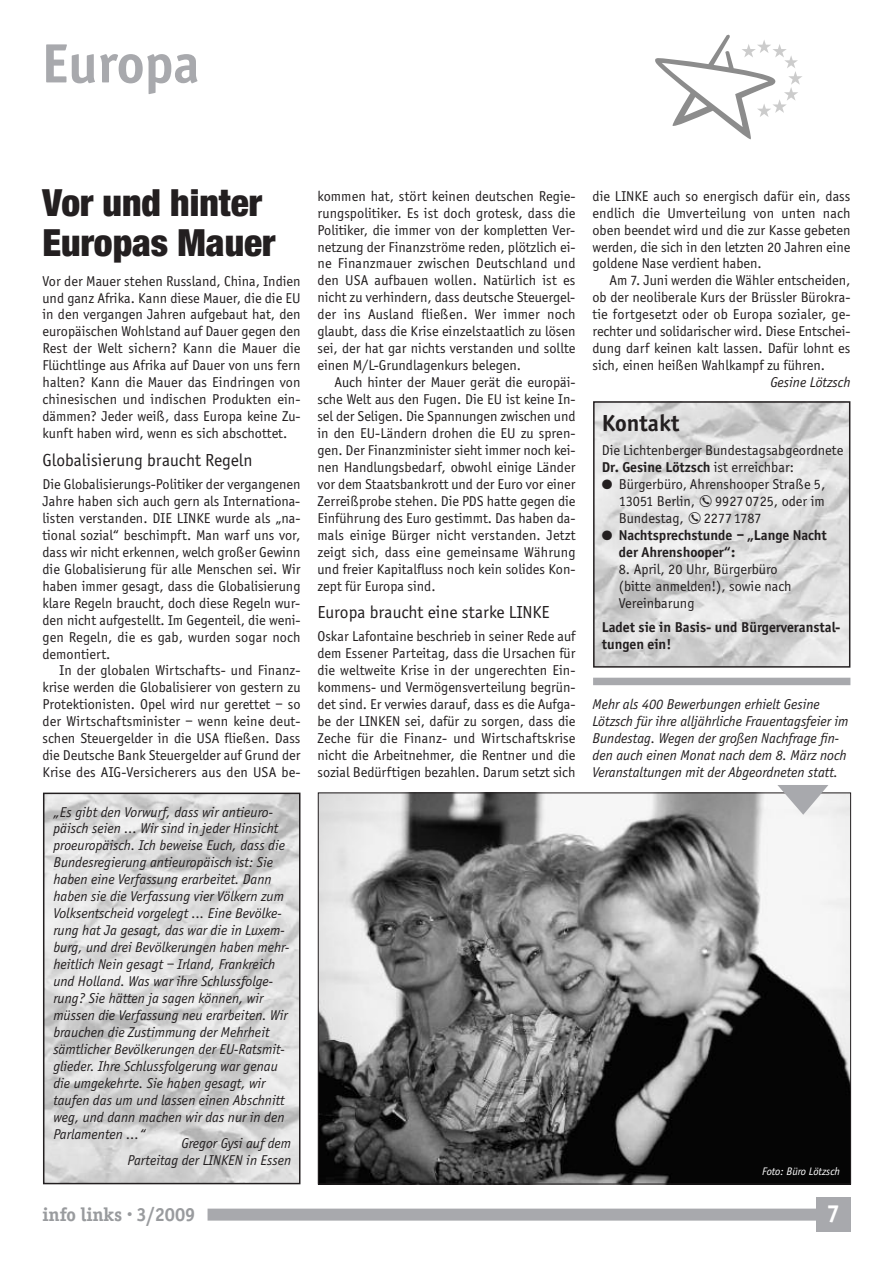
<style>
.page{position:relative;width:893px;height:1263px;background:#fff}
.page>*{position:absolute;margin:0;border:0;box-sizing:border-box;transform-origin:0 0}
.t1{font:700 57px "Officina Sans";color:#a8a9ad}
.t2{font:900 condensed 37.5px/40px "Helvetica Neue";color:#231f20}
.t3{font:700 25.5px "Officina Sans";color:#fff}
.t4{font:700 24px "Officina Sans";color:#231f20}
.t5{font:700 19.5px "Officina Serif";color:#999b9e}
.t6{font:18px "Officina Sans";color:#231f20}
.t7{font:14.7px/17px "Officina Sans";color:#231f20;text-align:justify}
.t8{font:italic 14.7px/17px "Officina Sans";color:#231f20}
.t9{font:700 14.7px/17px "Officina Sans";color:#231f20}
.t10{font:italic 11.25px "Officina Sans";color:#fff}
.s1{font-weight:700}
</style>
<div class="page">
<div style="left:816px;top:1198px;width:34px;height:34px;background:#a8a9ad"></div>
<div style="left:208px;top:1208px;width:610px;height:12px;background:#a8a9ad"></div>
<div style="left:593px;top:678px;width:257px;height:7px;background:#a8a9ad"></div>
<img style="left:320px;top:795px;width:529px;height:387px">
<img style="left:596px;top:404px;width:251px;height:261px">
<div style="left:593px;top:401px;width:257px;height:267px;border:2px solid #231f20"></div>
<img style="left:46px;top:796px;width:251px;height:385px">
<div style="left:43px;top:793px;width:257px;height:391px;border:2px solid #231f20"></div>
<svg style="left:655px;top:34px;width:147px;height:105px"></svg>
<svg style="left:777px;top:785px;width:51px;height:30px"></svg>
<svg style="left:689px;top:495px;width:23px;height:29px"></svg>
<h1 class="t1" style="left:41px;top:29px;width:160px">Europa</h1>
<h2 class="t2" style="left:43px;top:186px;width:234px">Vor und hinter<br>Europas Mauer</h2>
<p class="t7" style="left:43px;top:272px;width:259px">Vor der Mauer stehen Russland, China, Indien und ganz Afrika. Kann diese Mauer, die die EU in den vergangen Jahren aufgebaut hat, den europäischen Wohlstand auf Dauer gegen den Rest der Welt sichern? Kann die Mauer die Flüchtlinge aus Afrika auf Dauer von uns fern halten? Kann die Mauer das Eindringen von chinesischen und indischen Produkten ein&shy;dämmen? Jeder weiß, dass Europa keine Zu&shy;kunft haben wird, wenn es sich abschottet.</p>
<p class="t6" style="left:43px;top:449px;width:211px">Globalisierung braucht Regeln</p>
<p class="t7" style="left:43px;top:475px;width:259px">Die Globalisierungs-Politiker der vergangenen Jahre haben sich auch gern als Internationa&shy;listen verstanden. DIE LINKE wurde als „na&shy;tional sozial“ beschimpft. Man warf uns vor, dass wir nicht erkennen, welch großer Gewinn die Globalisierung für alle Menschen sei. Wir haben immer gesagt, dass die Globalisierung klare Regeln braucht, doch diese Regeln wur&shy;den nicht aufgestellt. Im Gegenteil, die weni&shy;gen Regeln, die es gab, wurden sogar noch demontiert.</p>
<p class="t7" style="left:43px;top:662px;width:259px;text-indent:17px">In der globalen Wirtschafts- und Finanz&shy;krise werden die Globalisierer von gestern zu Protektionisten. Opel wird nur gerettet – so der Wirtschaftsminister – wenn keine deut&shy;schen Steuergelder in die USA fließen. Dass die Deutsche Bank Steuergelder auf Grund der Krise des AIG-Versicherers aus den USA be-</p>
<p class="t8" style="left:53px;top:803px;width:238px">„Es gibt den Vorwurf, dass wir antieuro&shy;päisch seien … Wir sind in jeder Hinsicht proeuropäisch. Ich beweise Euch, dass die Bundesregierung antieuropäisch ist: Sie haben eine Verfassung erarbeitet. Dann haben sie die Verfassung vier Völkern zum Volksentscheid vorgelegt ... Eine Bevölke&shy;rung hat Ja gesagt, das war die in Luxem&shy;burg, und drei Bevölkerungen haben mehr&shy;heitlich Nein gesagt – Irland, Frankreich und Holland. Was war ihre Schlussfolge&shy;rung? Sie hätten ja sagen können, wir müssen die Verfassung neu erarbeiten. Wir brauchen die Zustimmung der Mehrheit sämtlicher Bevölkerungen der EU-Ratsmit&shy;glieder. Ihre Schlussfolgerung war genau die umgekehrte. Sie haben gesagt, wir taufen das um und lassen einen Abschnitt weg, und dann machen wir das nur in den Parlamenten …“</p>
<p class="t8" style="left:127px;top:1134px;width:165px;text-align:right">Gregor Gysi auf dem<br>Parteitag der LINKEN in Essen</p>
<p class="t7" style="left:317px;top:187px;width:259px">kommen hat, stört keinen deutschen Regie&shy;rungspolitiker. Es ist doch grotesk, dass die Politiker, die immer von der kompletten Ver&shy;netzung der Finanzströme reden, plötzlich ei&shy;ne Finanzmauer zwischen Deutschland und den USA aufbauen wollen. Natürlich ist es nicht zu verhindern, dass deutsche Steuergel&shy;der ins Ausland fließen. Wer immer noch glaubt, dass die Krise einzelstaatlich zu lösen sei, der hat gar nichts verstanden und sollte einen M/L-Grundlagenkurs belegen.</p>
<p class="t7" style="left:317px;top:374px;width:259px;text-indent:17px">Auch hinter der Mauer gerät die europäi&shy;sche Welt aus den Fugen. Die EU ist keine In&shy;sel der Seligen. Die Spannungen zwischen und in den EU-Ländern drohen die EU zu spren&shy;gen. Der Finanzminister sieht immer noch kei&shy;nen Handlungsbedarf, obwohl einige Länder vor dem Staatsbankrott und der Euro vor einer Zerreißprobe stehen. Die PDS hatte gegen die Einführung des Euro gestimmt. Das haben da&shy;mals einige Bürger nicht verstanden. Jetzt zeigt sich, dass eine gemeinsame Währung und freier Kapitalfluss noch kein solides Kon&shy;zept für Europa sind.</p>
<p class="t6" style="left:317px;top:602px;width:234px">Europa braucht eine starke LINKE</p>
<p class="t7" style="left:317px;top:628px;width:259px">Oskar Lafontaine beschrieb in seiner Rede auf dem Essener Parteitag, dass die Ursachen für die weltweite Krise in der ungerechten Ein&shy;kommens- und Vermögensverteilung begrün&shy;det sind. Er verwies darauf, dass es die Aufga&shy;be der LINKEN sei, dafür zu sorgen, dass die Zeche für die Finanz- und Wirtschaftskrise nicht die Arbeitnehmer, die Rentner und die sozial Bedürftigen bezahlen. Darum setzt sich</p>
<p class="t7" style="left:592px;top:187px;width:259px">die LINKE auch so energisch dafür ein, dass endlich die Umverteilung von unten nach oben beendet wird und die zur Kasse gebeten werden, die sich in den letzten 20 Jahren eine goldene Nase verdient haben.</p>
<p class="t7" style="left:592px;top:272px;width:259px;text-indent:17px">Am 7. Juni werden die Wähler entscheiden, ob der neoliberale Kurs der Brüssler Bürokra&shy;tie fortgesetzt oder ob Europa sozialer, ge&shy;rechter und solidarischer wird. Diese Entschei&shy;dung darf keinen kalt lassen. Dafür lohnt es sich, einen heißen Wahlkampf zu führen.</p>
<p class="t8" style="left:770px;top:374px;width:82px">Gesine Lötzsch</p>
<h3 class="t4" style="left:602px;top:408px;width:79px">Kontakt</h3>
<p class="t7" style="left:602px;top:441px;width:243px">Die Lichtenberger Bundestagsabgeordnete<br><span class="s1">Dr. Gesine Lötzsch</span> ist erreichbar:</p>
<p class="t7" style="left:619px;top:475px;width:208px;text-indent:-17px">● Bürgerbüro, Ahrenshooper Straße 5,<br>13051 Berlin,</p>
<p class="t7" style="left:715px;top:492px;width:111px">9927 0725, oder im</p>
<p class="t7" style="left:619px;top:509px;width:67px">Bundestag,</p>
<p class="t7" style="left:704px;top:509px;width:59px">22771787</p>
<p class="t9" style="left:619px;top:526px;width:210px;text-indent:-17px">● Nachtsprechstunde – „Lange Nacht der Ahrenshooper“:</p>
<p class="t7" style="left:619px;top:560px;width:174px;text-align:left">8. April, 20 Uhr, Bürgerbüro (bitte anmelden!), sowie nach<br>Vereinbarung</p>
<p class="t9" style="left:602px;top:618px;width:240px">Ladet sie in Basis- und Bürgerveranstal&shy;tungen ein!</p>
<p class="t8" style="left:592px;top:696px;width:258px">Mehr als 400 Bewerbungen erhielt Gesine Lötzsch für ihre alljährliche Frauentagsfeier im Bundestag. Wegen der großen Nachfrage fin&shy;den auch einen Monat nach dem 8. März noch Veranstaltungen mit der Abgeordneten statt.</p>
<p class="t10" style="left:762px;top:1164px;width:79px">Foto: Büro Lötzsch</p>
<h3 class="t5" style="left:43px;top:1202px;width:154px">info links · 3/2009</h3>
<h3 class="t3" style="left:827px;top:1198px;width:15px">7</h3>
</div>
